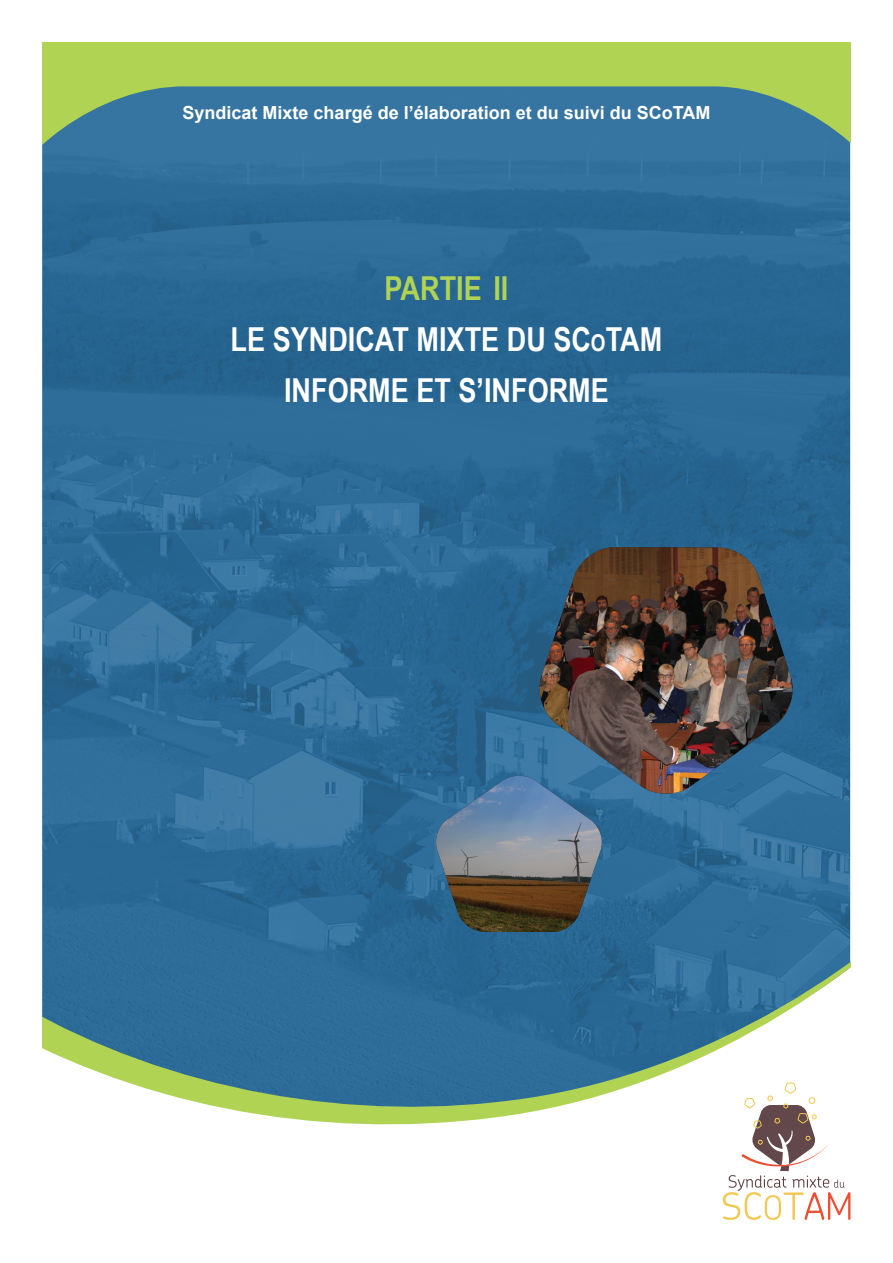
<style>
.page{position:relative;width:893px;height:1263px;background:#fff}
.page>*{position:absolute;margin:0;border:0;box-sizing:border-box;transform-origin:0 0}
.t1{font:700 33px "Arial Narrow";color:#fff}
.t2{font:700 33px "Arial Narrow";color:#b0d354}
.t3{font:700 18px "Arial";color:#fff}
.s1{font-size:23.1px}
</style>
<div class="page">
<img style="left:42px;top:246px;width:808px;height:803px">
<svg style="left:43px;top:859px;width:807px;height:266px;background:#5186a0"></svg>
<svg style="left:42px;top:43px;width:808px;height:203px;background:#50888a"></svg>
<svg style="left:723px;top:1082px;width:127px;height:138px"></svg>
<svg style="left:536px;top:547px;width:260px;height:249px;background:#2f6c96"></svg>
<img style="left:538px;top:547px;width:256px;height:246px">
<img style="left:434px;top:776px;width:169px;height:156px">
<p class="t3" style="left:183px;top:101px;width:529px">Syndicat Mixte chargé de l’élaboration et du suivi du SCoTAM</p>
<h1 class="t2" style="left:385px;top:264px;width:116px">PARTIE II</h1>
<h1 class="t1" style="left:231px;top:315px;width:433px">LE SYNDICAT MIXTE DU SC<span class="s1">o</span>TAM</h1>
<h1 class="t1" style="left:284px;top:366px;width:47px">INFORME</h1>
<h1 class="t1" style="left:416px;top:366px;width:115px">ET S’INFORME</h1>
</div>
